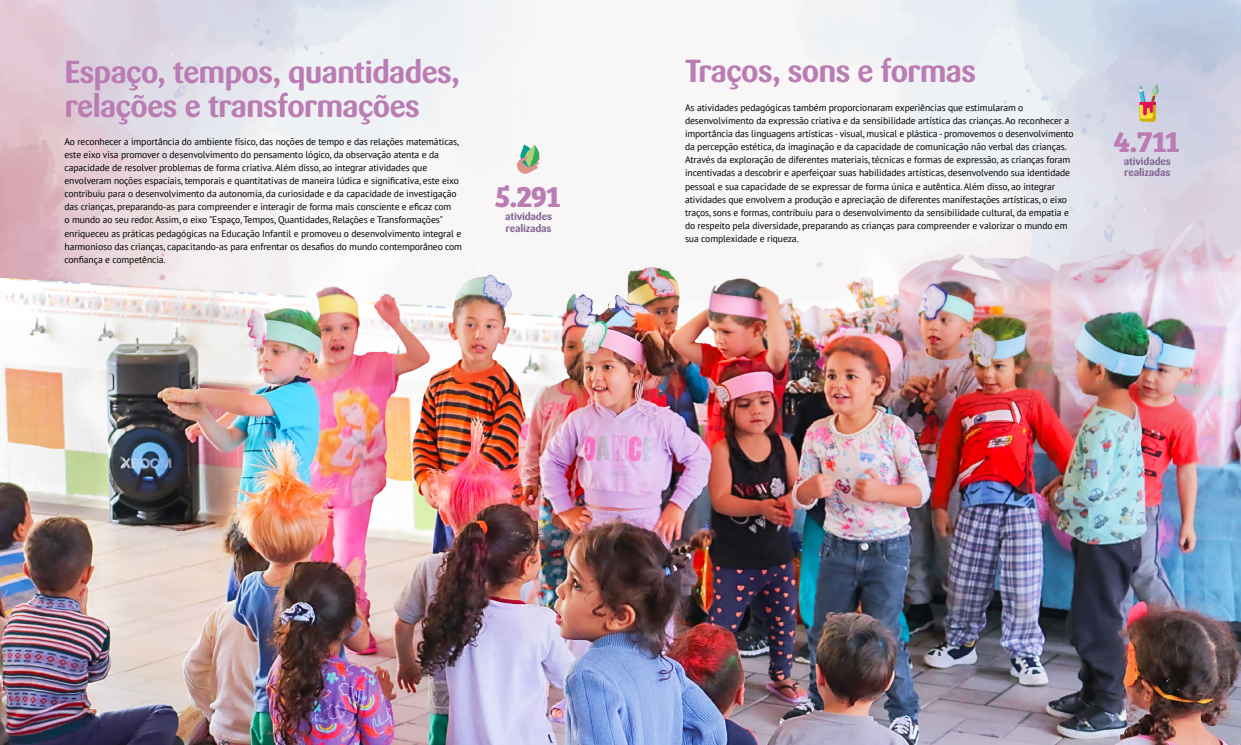
<style>
.page{position:relative;width:1241px;height:745px;background:#fff}
.page>*{position:absolute;margin:0;border:0;box-sizing:border-box;transform-origin:0 0}
.t1{font:700 31.5px/34.1px "Sari";letter-spacing:-.035em;color:#bb7cb3}
.t2{font:700 30.62px "Bree Serif";letter-spacing:-.045em;color:#bb7cb3}
.t3{font:700 10.5px/11.4px "Sari";letter-spacing:-.02em;color:#806391}
.t4{font:9.62px/13.1px "PT Sans";letter-spacing:-.01em;color:#000}
</style>
<div class="page">
<img style="left:0;top:0;width:1240px;height:744px">
<svg style="left:517px;top:144px;width:23px;height:30px"></svg>
<svg style="left:1138px;top:84px;width:20px;height:38px"></svg>
<h1 class="t1" style="left:64px;top:54px;width:397px">Espaço, tempos, quantidades, relações e transformações</h1>
<p class="t4" style="left:64px;top:134px;width:399px">Ao reconhecer a importância do ambiente físico, das noções de tempo e das relações matemáticas, este eixo visa promover o desenvolvimento do pensamento lógico, da observação atenta e da capacidade de resolver problemas de forma criativa. Além disso, ao integrar atividades que envolveram noções espaciais, temporais e quantitativas de maneira lúdica e significativa, este eixo contribuiu para o desenvolvimento da autonomia, da curiosidade e da capacidade de investigação das crianças, preparando-as para compreender e interagir de forma mais consciente e eficaz com<br>o mundo ao seu redor. Assim, o eixo "Espaço, Tempos, Quantidades, Relações e Transformações" enriqueceu as práticas pedagógicas na Educação Infantil e promoveu o desenvolvimento integral e harmonioso das crianças, capacitando-as para enfrentar os desafios do mundo contemporâneo com confiança e competência.</p>
<h2 class="t2" style="left:494px;top:173px;width:68px">5.291</h2>
<p class="t3" style="left:505px;top:211px;width:48px">atividades realizadas</p>
<h1 class="t1" style="left:685px;top:54px;width:293px">Traços, sons e formas</h1>
<p class="t4" style="left:685px;top:100px;width:390px">As atividades pedagógicas também proporcionaram experiências que estimularam o desenvolvimento da expressão criativa e da sensibilidade artística das crianças. Ao reconhecer a importância das linguagens artísticas - visual, musical e plástica - promovemos o desenvolvimento da percepção estética, da imaginação e da capacidade de comunicação não verbal das crianças.<br>Através da exploração de diferentes materiais, técnicas e formas de expressão, as crianças foram incentivadas a descobrir e aperfeiçoar suas habilidades artísticas, desenvolvendo sua identidade pessoal e sua capacidade de se expressar de forma única e autêntica. Além disso, ao integrar atividades que envolvem a produção e apreciação de diferentes manifestações artísticas, o eixo traços, sons e formas, contribuiu para o desenvolvimento da sensibilidade cultural, da empatia e do respeito pela diversidade, preparando as crianças para compreender e valorizar o mundo em sua complexidade e riqueza.</p>
<h2 class="t2" style="left:1112px;top:117px;width:68px">4.711</h2>
<p class="t3" style="left:1123px;top:155px;width:48px">atividades realizadas</p>
</div>
